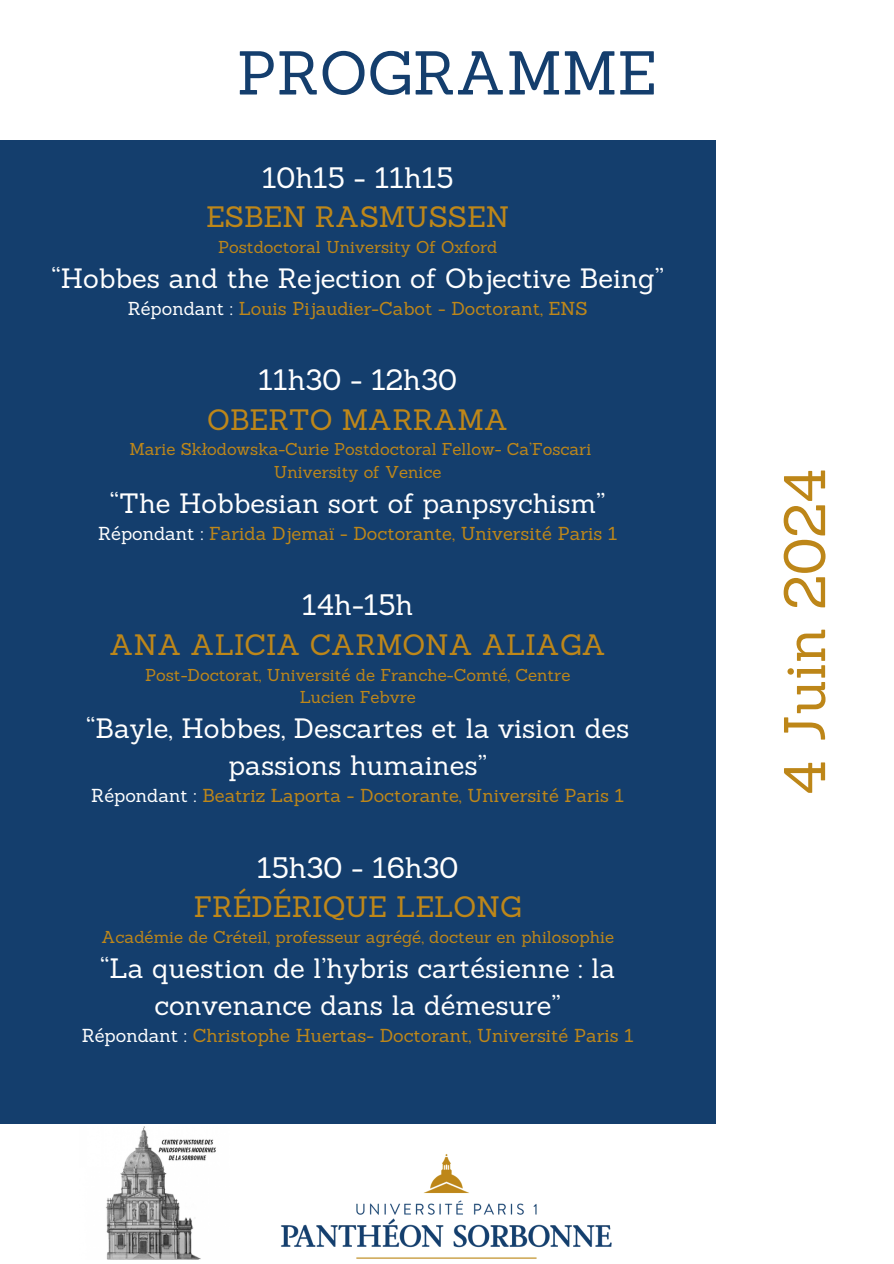
<style>
.page{position:relative;width:894px;height:1264px;background:#fff}
.page>*{position:absolute;margin:0;border:0;box-sizing:border-box;transform-origin:0 0}
.t1{font:60.3px "Sanchez";color:#143e6d}
.t2{font:57.3px "Sanchez";color:#bd8618}
.t3{font:28.8px/39.3px "Sanchez";color:#be8719;text-align:center}
.t4{font:28.8px "Sanchez";color:#fff}
.t5{font:27.3px/37.2px "Sanchez";color:#fff;text-align:center}
.t6{font:18.3px "Sanchez";color:#be8719}
.t7{font:16.8px/22.5px "Sanchez";color:#be8719;text-align:center}
.s1{color:#fff}
</style>
<div class="page">
<div style="left:0;top:140px;width:715px;height:983px;background:#143e6d"></div>
<img style="left:281px;top:1154px;width:331px;height:104px">
<img style="left:106px;top:1126px;width:110px;height:133px">
<h1 class="t1" style="left:237px;top:34px;width:421px">PROGRAMME</h1>
<h3 class="t3" style="left:206px;top:157px;width:305px"><span class="s1">10h15 - 11h15<br></span>ESBEN RASMUSSEN</h3>
<h3 class="t7" style="left:218px;top:235px;width:281px">Postdoctoral University Of Oxford</h3>
<h3 class="t5" style="left:52px;top:259px;width:613px">“Hobbes and the Rejection of Objective Being”</h3>
<h3 class="t6" style="left:128px;top:296px;width:461px"><span class="s1">Répondant :</span> Louis Pijaudier-Cabot - Doctorant, ENS</h3>
<p class="t4" style="left:258px;top:361px;width:200px">11h30 - 12h30</p>
<p class="t3" style="left:207px;top:399px;width:302px">OBERTO MARRAMA</p>
<p class="t7" style="left:129px;top:438px;width:463px">Marie Skłodowska-Curie Postdoctoral Fellow- Ca’Foscari</p>
<p class="t7" style="left:274px;top:460px;width:169px">University of Venice</p>
<p class="t5" style="left:110px;top:484px;width:497px">“The Hobbesian sort of panpsychism”</p>
<p class="t6" style="left:98px;top:521px;width:520px"><span class="s1">Répondant :</span> Farida Djemaï - Doctorante, Université Paris 1</p>
<h3 class="t3" style="left:110px;top:585px;width:497px"><span class="s1">14h-15h<br></span>ANA ALICIA CARMONA ALIAGA</h3>
<h3 class="t7" style="left:145px;top:663px;width:426px">Post-Doctorat, Université de Franche-Comté, Centre<br>Lucien Febvre</h3>
<h3 class="t5" style="left:86px;top:709px;width:544px">“Bayle, Hobbes, Descartes et la vision des passions humaines”</h3>
<h3 class="t6" style="left:91px;top:783px;width:534px"><span class="s1">Répondant :</span> Beatriz Laporta - Doctorante, Université Paris 1</h3>
<h3 class="t3" style="left:194px;top:847px;width:329px"><span class="s1">15h30 - 16h30<br></span>FRÉDÉRIQUE LELONG</h3>
<h3 class="t7" style="left:101px;top:925px;width:514px">Académie de Créteil, professeur agrégé, docteur en philosophie</h3>
<h3 class="t5" style="left:100px;top:949px;width:516px">“La question de l’hybris cartésienne : la convenance dans la démesure”</h3>
<h3 class="t6" style="left:82px;top:1023px;width:553px"><span class="s1">Répondant :</span> Christophe Huertas- Doctorant, Université Paris 1</h3>
<h2 class="t2" style="left:767px;top:795px;width:328px;rotate:-90deg">4 Juin 2024</h2>
</div>
